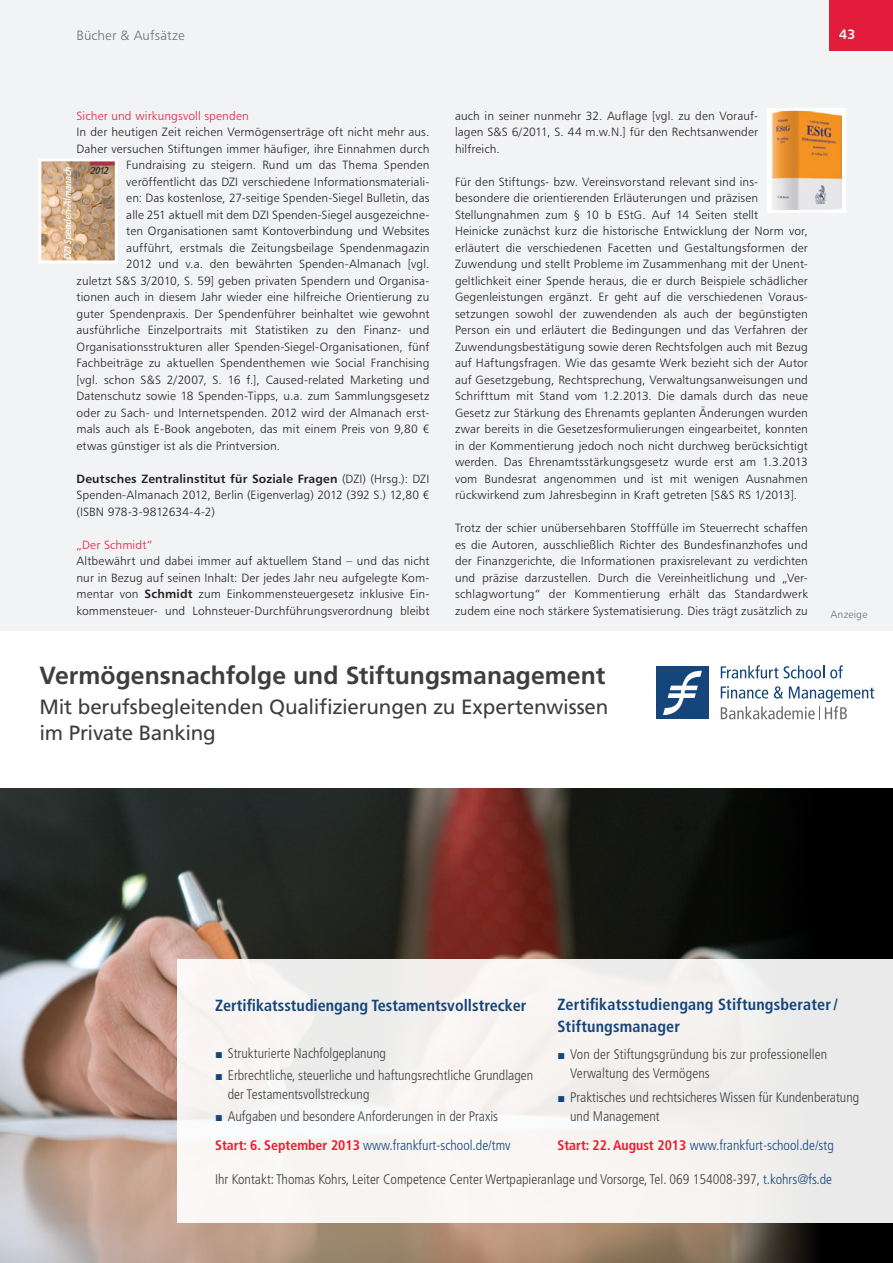
<style>
.page{position:relative;width:893px;height:1263px;background:#f2f3f4}
.page>*{position:absolute;margin:0;border:0;box-sizing:border-box;transform-origin:0 0}
.t1{font:700 24.75px "Frutiger LT";color:#3e3e3f}
.t2{font:20.7px/25.8px "Frutiger LT";letter-spacing:-.01em;color:#3e3e3f}
.t3{font:700 condensed 16.2px/21.8px "Frutiger LT";letter-spacing:.01em;color:#14457b}
.t4{font:300 condensed 13.8px/21.9px "Frutiger LT";color:#3e3e3f}
.t5{font:300 condensed 13.8px "Frutiger LT";color:#14457b}
.t6{font:13.5px "Humanist 777 BT Light B";letter-spacing:.01em;color:#6c6d70}
.t7{font:13.5px "Humanist 777 BT Bold B";color:#fff}
.RS_Inhalt_Fließtext{font:12px/16.5px "Humanist 777 BT Light B";letter-spacing:.01em;color:#231f20;text-align:justify}
.RS_Inhalt_Fließtext-2{font:12px "Humanist 777 BT Light B";letter-spacing:.01em;color:#e41c3b}
.t8{font:10.5px "Humanist 777 BT Light B";letter-spacing:.015em;color:#6c6d70}
.s1{font-family:"Humanist 777 BT Bold B"}
.s2{font-weight:700;color:#ee1b2d}
.s3{color:#14457b}
</style>
<div class="page">
<div style="left:829px;top:0;width:64px;height:51px;background:#e41c3b"></div>
<img style="left:42px;top:162px;width:72px;height:97px">
<div style="left:38px;top:158px;width:80px;height:105px;border:3px solid #fff"></div>
<img style="left:771px;top:112px;width:70px;height:97px">
<div style="left:767px;top:108px;width:79px;height:105px;border:3px solid #fff"></div>
<div style="left:0;top:631px;width:893px;height:632px;background:#fff"></div>
<div style="left:645px;top:789px;width:248px;height:474px;background:#000"></div>
<img style="left:0;top:789px;width:724px;height:474px">
<svg style="left:724px;top:789px;width:97px;height:474px"></svg>
<div style="left:177px;top:959px;width:716px;height:263px;background:#f6f3f1"></div>
<div style="left:656px;top:666px;width:53px;height:53px;background:#14457b"></div>
<svg style="left:663px;top:670px;width:39px;height:45px"></svg>
<svg style="left:721px;top:665px;width:57px;height:13px"></svg>
<svg style="left:784px;top:665px;width:40px;height:13px"></svg>
<svg style="left:830px;top:665px;width:13px;height:13px"></svg>
<svg style="left:721px;top:686px;width:153px;height:34px"></svg>
<p class="t6" style="left:77px;top:27px;width:110px">Bücher &amp; Aufsätze</p>
<p class="t7" style="left:839px;top:26px;width:18px">43</p>
<p class="RS_Inhalt_Fließtext-2" style="left:77px;top:108px;width:174px">Sicher und wirkungsvoll spenden</p>
<p class="RS_Inhalt_Fließtext" style="left:77px;top:123px;width:354px">In der heutigen Zeit reichen Vermögenserträge oft nicht mehr aus.</p>
<p class="RS_Inhalt_Fließtext" style="left:77px;top:140px;width:354px">Daher versuchen Stiftungen immer häufiger, ihre Einnahmen durch</p>
<p class="RS_Inhalt_Fließtext" style="left:126px;top:156px;width:305px">Fundraising zu steigern. Rund um das Thema Spenden</p>
<p class="RS_Inhalt_Fließtext" style="left:126px;top:173px;width:305px">veröffentlicht das DZI verschiedene Informationsmateriali-</p>
<p class="RS_Inhalt_Fließtext" style="left:126px;top:189px;width:305px">en: Das kostenlose, 27-seitige Spenden-Siegel Bulletin, das</p>
<p class="RS_Inhalt_Fließtext" style="left:126px;top:206px;width:305px">alle 251 aktuell mit dem DZI Spenden-Siegel ausgezeichne-</p>
<p class="RS_Inhalt_Fließtext" style="left:126px;top:222px;width:305px">ten Organisationen samt Kontoverbindung und Websites</p>
<p class="RS_Inhalt_Fließtext" style="left:126px;top:239px;width:305px">aufführt, erstmals die Zeitungsbeilage Spendenmagazin</p>
<p class="RS_Inhalt_Fließtext" style="left:126px;top:255px;width:305px">2012 und v.a. den bewährten Spenden-Almanach [vgl.</p>
<p class="RS_Inhalt_Fließtext" style="left:77px;top:272px;width:354px">zuletzt S&amp;S 3/2010, S. 59] geben privaten Spendern und Organisa-</p>
<p class="RS_Inhalt_Fließtext" style="left:77px;top:288px;width:354px">tionen auch in diesem Jahr wieder eine hilfreiche Orientierung zu</p>
<p class="RS_Inhalt_Fließtext" style="left:77px;top:305px;width:354px">guter Spendenpraxis. Der Spendenführer beinhaltet wie gewohnt</p>
<p class="RS_Inhalt_Fließtext" style="left:77px;top:321px;width:354px">ausführliche Einzelportraits mit Statistiken zu den Finanz- und</p>
<p class="RS_Inhalt_Fließtext" style="left:77px;top:338px;width:354px">Organisationsstrukturen aller Spenden-Siegel-Organisationen, fünf</p>
<p class="RS_Inhalt_Fließtext" style="left:77px;top:354px;width:354px">Fachbeiträge zu aktuellen Spendenthemen wie Social Franchising</p>
<p class="RS_Inhalt_Fließtext" style="left:77px;top:371px;width:354px">[vgl. schon S&amp;S 2/2007, S. 16 f.], Caused-related Marketing und</p>
<p class="RS_Inhalt_Fließtext" style="left:77px;top:387px;width:354px">Datenschutz sowie 18 Spenden-Tipps, u.a. zum Sammlungsgesetz</p>
<p class="RS_Inhalt_Fließtext" style="left:77px;top:404px;width:354px">oder zu Sach- und Internetspenden. 2012 wird der Almanach erst-</p>
<p class="RS_Inhalt_Fließtext" style="left:77px;top:420px;width:354px">mals auch als E-Book angeboten, das mit einem Preis von 9,80 €</p>
<p class="RS_Inhalt_Fließtext" style="left:77px;top:437px;width:205px">etwas günstiger ist als die Printversion.</p>
<p class="RS_Inhalt_Fließtext" style="left:77px;top:470px;width:354px"><span class="s1">Deutsches Zentralinstitut für Soziale Fragen</span> (DZI) (Hrsg.): DZI Spenden-Almanach 2012, Berlin (Eigenverlag) 2012 (392 S.) 12,80 € (ISBN 978-3-9812634-4-2)</p>
<p class="RS_Inhalt_Fließtext-2" style="left:77px;top:537px;width:77px">„Der Schmidt“</p>
<p class="RS_Inhalt_Fließtext" style="left:77px;top:552px;width:354px">Altbewährt und dabei immer auf aktuellem Stand – und das nicht nur in Bezug auf seinen Inhalt: Der jedes Jahr neu aufgelegte Kom&shy;mentar von <span class="s1">Schmidt</span> zum Einkommensteuergesetz inklusive Ein&shy;kommensteuer- und Lohnsteuer-Durchführungsverordnung bleibt</p>
<p class="RS_Inhalt_Fließtext" style="left:455px;top:107px;width:305px">auch in seiner nunmehr 32. Auflage [vgl. zu den Vorauf&shy;lagen S&amp;S 6/2011, S. 44 m.w.N.] für den Rechtsanwender hilfreich.</p>
<p class="RS_Inhalt_Fließtext" style="left:455px;top:173px;width:354px;text-align:left">Für den Stiftungs- bzw. Vereinsvorstand relevant sind ins&shy;besondere die orientierenden Erläuterungen und präzisen Stellungnahmen zum § 10 b EStG. Auf 14 Seiten stellt<br>Heinicke zunächst kurz die historische Entwicklung der Norm vor, erläutert die verschiedenen Facetten und Gestaltungsformen der Zuwendung und stellt Probleme im Zusammenhang mit der Unent&shy;geltlichkeit einer Spende heraus, die er durch Beispiele schädlicher Gegenleistungen ergänzt. Er geht auf die verschiedenen Voraus&shy;setzungen sowohl der zuwendenden als auch der begünstigten Person ein und erläutert die Bedingungen und das Verfahren der Zuwendungsbestätigung sowie deren Rechtsfolgen auch mit Bezug auf Haftungsfragen. Wie das gesamte Werk bezieht sich der Autor auf Gesetzgebung, Rechtsprechung, Verwaltungsanweisungen und Schrifttum mit Stand vom 1.2.2013. Die damals durch das neue Gesetz zur Stärkung des Ehrenamts geplanten Änderungen wurden zwar bereits in die Gesetzesformulierungen eingearbeitet, konnten in der Kommentierung jedoch noch nicht durchweg berücksichtigt werden. Das Ehrenamtsstärkungsgesetz wurde erst am 1.3.2013 vom Bundesrat angenommen und ist mit wenigen Ausnahmen rückwirkend zum Jahresbeginn in Kraft getreten [S&amp;S RS 1/2013].</p>
<p class="RS_Inhalt_Fließtext" style="left:455px;top:519px;width:354px">Trotz der schier unübersehbaren Stofffülle im Steuerrecht schaffen es die Autoren, ausschließlich Richter des Bundesfinanzhofes und der Finanzgerichte, die Informationen praxisrelevant zu verdichten und präzise darzustellen. Durch die Vereinheitlichung und „Ver&shy;schlagwortung“ der Kommentierung erhält das Standardwerk zudem eine noch stärkere Systematisierung. Dies trägt zusätzlich zu</p>
<h1 class="t1" style="left:40px;top:661px;width:567px">Vermögensnachfolge und Stiftungsmanagement</h1>
<h2 class="t2" style="left:40px;top:694px;width:570px">Mit berufsbegleitenden Qualifizierungen zu Expertenwissen im Private Banking</h2>
<p class="t8" style="left:830px;top:608px;width:38px">Anzeige</p>
<h3 class="t3" style="left:215px;top:995px;width:313px">Zertifikatsstudiengang Testamentsvollstrecker</h3>
<p class="t4" style="left:228px;top:1043px;width:307px">Strukturierte Nachfolgeplanung<br>Erbrechtliche, steuerliche und haftungsrechtliche Grundlagen</p>
<p class="t4" style="left:228px;top:1083px;width:272px">der Testamentsvollstreckung<br>Aufgaben und besondere Anforderungen in der Praxis</p>
<p class="t5" style="left:215px;top:1138px;width:297px"><span class="s2">Start: 6. September 2013</span> www.frankfurt-school.de/tmv</p>
<h3 class="t3" style="left:557px;top:994px;width:282px">Zertifikatsstudiengang Stiftungsberater/<br>Stiftungsmanager</h3>
<p class="t4" style="left:570px;top:1045px;width:259px;line-height:18.8px">Von der Stiftungsgründung bis zur professionellen<br>Verwaltung des Vermögens</p>
<p class="t4" style="left:570px;top:1088px;width:291px;line-height:18.8px">Praktisches und rechtsicheres Wissen für Kundenberatung und Management</p>
<p class="t5" style="left:557px;top:1138px;width:278px"><span class="s2">Start: 22. August 2013</span> www.frankfurt-school.de/stg</p>
<p class="t4" style="left:215px;top:1169px;width:618px">Ihr Kontakt: Thomas Kohrs, Leiter Competence Center Wertpapieranlage und Vorsorge, Tel. 069 154008-397, <span class="s3">t.kohrs@fs.de</span></p>
</div>
